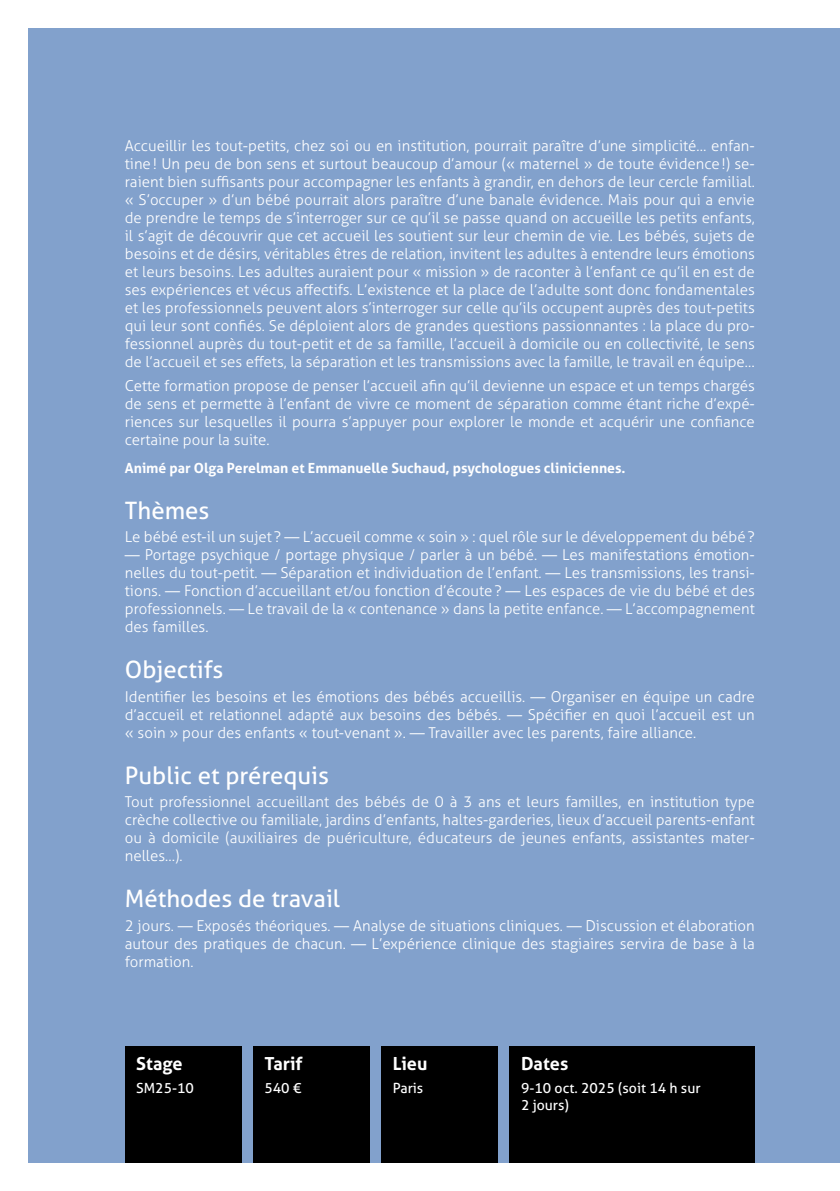
<style>
.page{position:relative;width:840px;height:1191px;background:#fff}
.page>*{position:absolute;margin:0;border:0;box-sizing:border-box;transform-origin:0 0}
.t1{font:24px "Aller";color:#fff}
.t2{font:700 18px "Aller";color:#fff}
.t3{font:300 15px/18px "Aller";color:#fff;text-align:justify}
.t4{font:700 14px "Aller";color:#fff}
.t5{font:14px/16.8px "Aller";color:#fff}
</style>
<div class="page">
<div style="left:28px;top:28px;width:811px;height:1134px;background:#82a1cc"></div>
<div style="left:381px;top:1045px;width:117px;height:117px;background:#000"></div>
<div style="left:125px;top:1045px;width:117px;height:117px;background:#000"></div>
<div style="left:253px;top:1045px;width:117px;height:117px;background:#000"></div>
<div style="left:509px;top:1045px;width:245px;height:117px;background:#000"></div>
<p class="t3" style="left:125px;top:136px;width:631px">Accueillir les tout-petits, chez soi ou en institution, pourrait paraître d’une simplicité… enfan&shy;tine! Un peu de bon sens et surtout beaucoup d’amour (« maternel » de toute évidence!) se&shy;raient bien suffisants pour accompagner les enfants à grandir, en dehors de leur cercle familial. « S’occuper » d’un bébé pourrait alors paraître d’une banale évidence. Mais pour qui a envie de prendre le temps de s’interroger sur ce qu’il se passe quand on accueille les petits enfants, il s’agit de découvrir que cet accueil les soutient sur leur chemin de vie. Les bébés, sujets de besoins et de désirs, véritables êtres de relation, invitent les adultes à entendre leurs émotions et leurs besoins. Les adultes auraient pour « mission » de raconter à l’enfant ce qu’il en est de ses expériences et vécus affectifs. L’existence et la place de l’adulte sont donc fondamentales et les professionnels peuvent alors s’interroger sur celle qu’ils occupent auprès des tout-petits qui leur sont confiés. Se déploient alors de grandes questions passionnantes : la place du pro&shy;fessionnel auprès du tout-petit et de sa famille, l’accueil à domicile ou en collectivité, le sens de l’accueil et ses effets, la séparation et les transmissions avec la famille, le travail en équipe…</p>
<p class="t3" style="left:125px;top:376px;width:631px">Cette formation propose de penser l’accueil afin qu’il devienne un espace et un temps chargés de sens et permette à l’enfant de vivre ce moment de séparation comme étant riche d’expé&shy;riences sur lesquelles il pourra s’appuyer pour explorer le monde et acquérir une confiance certaine pour la suite.</p>
<p class="t4" style="left:125px;top:459px;width:502px">Animé par Olga Perelman et Emmanuelle Suchaud, psychologues cliniciennes.</p>
<h1 class="t1" style="left:125px;top:495px;width:86px">Thèmes</h1>
<p class="t3" style="left:125px;top:528px;width:631px">Le bébé est-il un sujet ? — L’accueil comme « soin » : quel rôle sur le développement du bébé?</p>
<p class="t3" style="left:125px;top:546px;width:631px">— Portage psychique / portage physique / parler à un bébé. — Les manifestations émotion&shy;nelles du tout-petit. — Séparation et individuation de l’enfant. — Les transmissions, les transi&shy;tions. — Fonction d’accueillant et/ou fonction d’écoute? — Les espaces de vie du bébé et des professionnels. — Le travail de la « contenance » dans la petite enfance. — L’accompagnement des familles.</p>
<h1 class="t1" style="left:125px;top:655px;width:100px">Objectifs</h1>
<p class="t3" style="left:125px;top:687px;width:631px">Identifier les besoins et les émotions des bébés accueillis. — Organiser en équipe un cadre d’accueil et relationnel adapté aux besoins des bébés. — Spécifier en quoi l’accueil est un « soin » pour des enfants « tout-venant ». — Travailler avec les parents, faire alliance.</p>
<h1 class="t1" style="left:125px;top:760px;width:205px">Public et prérequis</h1>
<p class="t3" style="left:125px;top:793px;width:631px">Tout professionnel accueillant des bébés de 0 à 3 ans et leurs familles, en institution type crèche collective ou familiale, jardins d’enfants, haltes-garderies, lieux d’accueil parents-enfant ou à domicile (auxiliaires de puériculture, éducateurs de jeunes enfants, assistantes mater&shy;nelles…).</p>
<h1 class="t1" style="left:125px;top:884px;width:217px">Méthodes de travail</h1>
<p class="t3" style="left:125px;top:916px;width:631px">2 jours. — Exposés théoriques. — Analyse de situations cliniques. — Discussion et élaboration autour des pratiques de chacun. — L’expérience clinique des stagiaires servira de base à la formation.</p>
<p class="t2" style="left:136px;top:1053px;width:48px">Stage</p>
<p class="t5" style="left:136px;top:1079px;width:59px">SM25-10</p>
<p class="t2" style="left:264px;top:1053px;width:40px">Tarif</p>
<p class="t5" style="left:264px;top:1079px;width:38px">540 €</p>
<p class="t2" style="left:392px;top:1053px;width:36px">Lieu</p>
<p class="t5" style="left:392px;top:1079px;width:32px">Paris</p>
<p class="t2" style="left:520px;top:1053px;width:49px">Dates</p>
<p class="t5" style="left:520px;top:1079px;width:181px">9‑10 oct. 2025 (soit 14 h sur<br>2 jours)</p>
</div>
